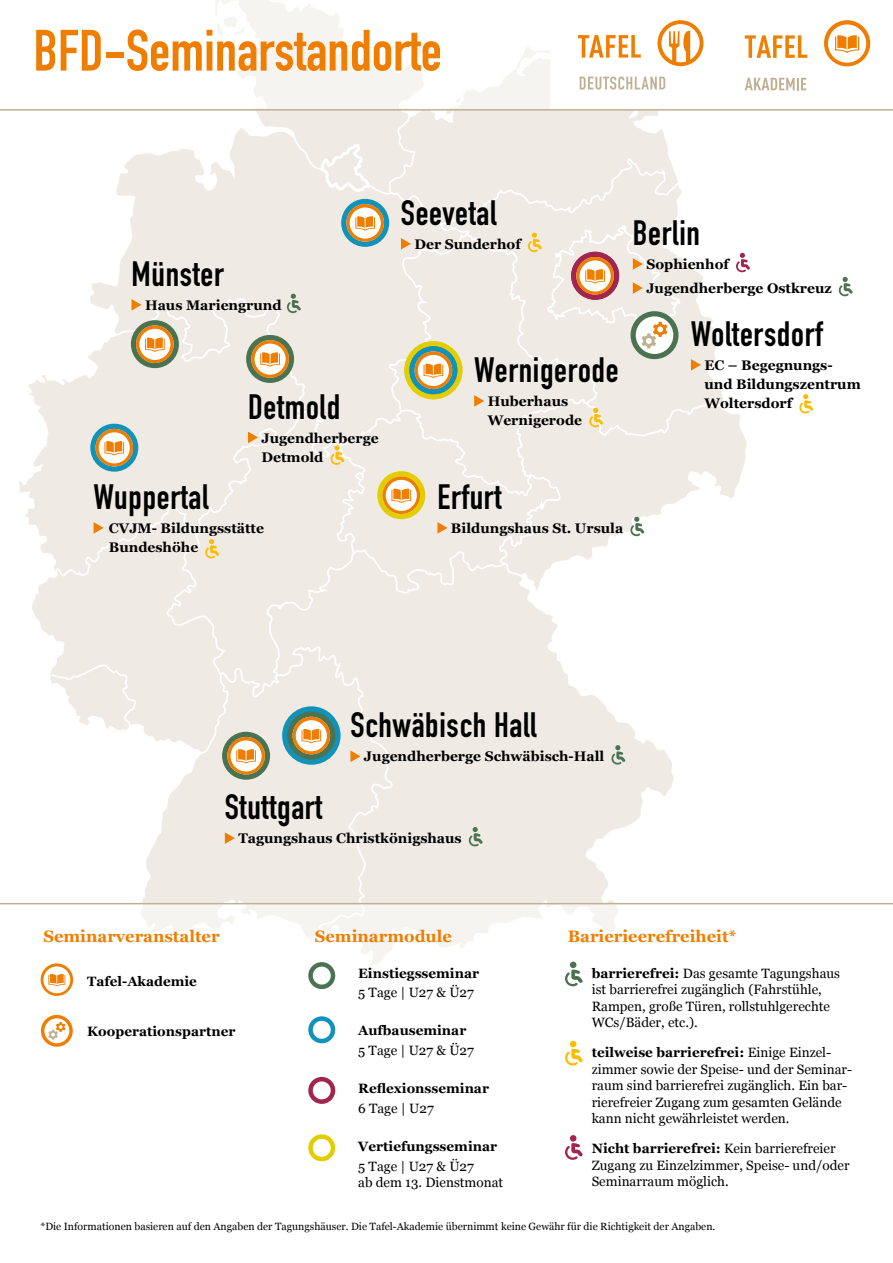
<style>
.page{position:relative;width:893px;height:1263px;background:#fff}
.page>*{position:absolute;margin:0;border:0;box-sizing:border-box;transform-origin:0 0}
.t1{font:700 57.3px "DIN Condensed";color:#ef7d00}
.t2{font:700 34.8px "DIN Condensed";letter-spacing:.02em;color:#000}
.t3{font:700 16.5px "Georgia";color:#ef7d00}
.t4{font:700 13.95px/19px "Georgia";color:#000}
.t5{font:13.5px/16.5px "Georgia";color:#000}
.t6{font:700 13.5px/19.2px "Georgia";color:#000}
.t7{font:10.5px "Georgia";color:#000}
.s1{font-weight:400}
.s2{font-weight:700}
</style>
<div class="page">
<svg style="left:142px;top:698px;width:123px;height:205px"></svg>
<svg style="left:265px;top:654px;width:409px;height:249px"></svg>
<svg style="left:32px;top:577px;width:198px;height:178px"></svg>
<div style="left:165px;top:459px;width:204px;height:239px;background:#efebe4"></div>
<div style="left:337px;top:593px;width:221px;height:61px;background:#efebe4"></div>
<svg style="left:90px;top:149px;width:346px;height:310px;background:#f1ede7"></svg>
<svg style="left:19px;top:297px;width:289px;height:280px"></svg>
<svg style="left:436px;top:243px;width:287px;height:154px;background:#f0ede6"></svg>
<svg style="left:497px;top:397px;width:250px;height:198px"></svg>
<div style="left:212px;top:149px;width:175px;height:71px;background:#efebe4"></div>
<div style="left:387px;top:111px;width:279px;height:132px;background:#efebe4"></div>
<svg style="left:214px;top:111px;width:226px;height:83px"></svg>
<svg style="left:799px;top:394px;width:14px;height:20px"></svg>
<svg style="left:736px;top:253px;width:14px;height:20px"></svg>
<svg style="left:838px;top:277px;width:14px;height:20px"></svg>
<div style="left:341px;top:199px;width:48px;height:48px;border:5px solid #1192b8;border-radius:50%"></div>
<svg style="left:346px;top:204px;width:38px;height:38px"></svg>
<svg style="left:633px;top:314px;width:43px;height:43px"></svg>
<div style="left:630px;top:311px;width:48px;height:48px;border:5px solid #4b7351;border-radius:50%"></div>
<svg style="left:407px;top:344px;width:53px;height:53px"></svg>
<div style="left:404px;top:341px;width:59px;height:58px;border:5px solid #e2cd00;border-radius:50%"></div>
<div style="left:409px;top:346px;width:48px;height:48px;border:5px solid #1192b8;border-radius:50%"></div>
<svg style="left:415px;top:351px;width:37px;height:38px"></svg>
<div style="left:90px;top:424px;width:48px;height:48px;border:5px solid #1192b8;border-radius:50%"></div>
<svg style="left:95px;top:429px;width:38px;height:37px"></svg>
<div style="left:222px;top:732px;width:48px;height:48px;border:5px solid #4b7351;border-radius:50%"></div>
<svg style="left:227px;top:737px;width:38px;height:37px"></svg>
<svg style="left:286px;top:294px;width:15px;height:20px"></svg>
<svg style="left:468px;top:827px;width:15px;height:20px"></svg>
<svg style="left:611px;top:745px;width:14px;height:20px"></svg>
<svg style="left:204px;top:539px;width:15px;height:20px"></svg>
<svg style="left:588px;top:408px;width:15px;height:20px"></svg>
<svg style="left:630px;top:517px;width:14px;height:20px"></svg>
<div style="left:131px;top:320px;width:48px;height:48px;border:5px solid #4b7351;border-radius:50%"></div>
<svg style="left:136px;top:325px;width:38px;height:38px"></svg>
<div style="left:246px;top:335px;width:48px;height:48px;border:5px solid #4b7351;border-radius:50%"></div>
<svg style="left:251px;top:340px;width:38px;height:38px"></svg>
<div style="left:0;top:0;width:893px;height:109px;background:linear-gradient(to bottom,#fefefe,#fbfaf9)"></div>
<div style="left:551px;top:0;width:342px;height:109px;background:#fff"></div>
<svg style="left:578px;top:35px;width:63px;height:23px"></svg>
<svg style="left:657px;top:20px;width:46px;height:46px"></svg>
<svg style="left:580px;top:77px;width:85px;height:13px"></svg>
<svg style="left:745px;top:78px;width:61px;height:12px"></svg>
<svg style="left:745px;top:35px;width:62px;height:23px"></svg>
<svg style="left:824px;top:20px;width:46px;height:46px"></svg>
<svg style="left:41px;top:963px;width:32px;height:33px"></svg>
<svg style="left:311px;top:964px;width:22px;height:23px"></svg>
<div style="left:308px;top:962px;width:27px;height:27px;border:4px solid #4b7351;border-radius:50%"></div>
<svg style="left:311px;top:1018px;width:22px;height:23px"></svg>
<div style="left:308px;top:1016px;width:27px;height:27px;border:4px solid #1192b8;border-radius:50%"></div>
<svg style="left:311px;top:1079px;width:22px;height:22px"></svg>
<div style="left:308px;top:1077px;width:27px;height:27px;border:4px solid #a1254c;border-radius:50%"></div>
<svg style="left:311px;top:1136px;width:22px;height:23px"></svg>
<div style="left:308px;top:1134px;width:27px;height:27px;border:4px solid #e2cd00;border-radius:50%"></div>
<svg style="left:43px;top:1016px;width:28px;height:29px"></svg>
<div style="left:41px;top:1015px;width:32px;height:32px;border:3px solid #ef7d00;border-radius:50%"></div>
<svg style="left:48px;top:1022px;width:17px;height:17px"></svg>
<hr style="left:0;top:903px;width:893px;height:1px;background:#c1b193">
<hr style="left:0;top:109px;width:893px;height:2px;background:#c1b193">
<div style="left:570px;top:961px;width:6px;height:7px;background:#4b7351;border-radius:50%"></div>
<svg style="left:565px;top:969px;width:18px;height:18px"></svg>
<svg style="left:565px;top:1041px;width:18px;height:25px"></svg>
<svg style="left:565px;top:1135px;width:18px;height:25px"></svg>
<svg style="left:285px;top:709px;width:53px;height:53px"></svg>
<div style="left:282px;top:706px;width:59px;height:59px;border:5px solid #1192b8;border-radius:50%"></div>
<div style="left:287px;top:711px;width:48px;height:48px;border:5px solid #4b7351;border-radius:50%"></div>
<svg style="left:292px;top:717px;width:38px;height:37px"></svg>
<svg style="left:691px;top:359px;width:26px;height:12px"></svg>
<svg style="left:527px;top:142px;width:155px;height:206px;background:#ece4da"></svg>
<svg style="left:132px;top:299px;width:25px;height:12px"></svg>
<svg style="left:248px;top:432px;width:26px;height:12px"></svg>
<svg style="left:401px;top:238px;width:26px;height:12px"></svg>
<svg style="left:225px;top:832px;width:26px;height:12px"></svg>
<svg style="left:350px;top:750px;width:26px;height:12px"></svg>
<svg style="left:94px;top:522px;width:25px;height:12px"></svg>
<svg style="left:330px;top:395px;width:231px;height:198px;background:#f0e9de"></svg>
<p class="t1" style="left:33px;top:12px;width:410px">BFD-Seminarstandorte</p>
<p class="t2" style="left:132px;top:250px;width:94px">Münster</p>
<p class="t4" style="left:145px;top:295px;width:138px">Haus Mariengrund</p>
<p class="t2" style="left:248px;top:383px;width:94px">Detmold</p>
<p class="t4" style="left:261px;top:427px;width:119px">Jugendherberge<br>Detmold</p>
<p class="t2" style="left:94px;top:473px;width:116px">Wuppertal</p>
<p class="t4" style="left:109px;top:518px;width:157px">CVJM- Bildungsstätte<br>Bundeshöhe</p>
<p class="t2" style="left:401px;top:189px;width:97px">Seevetal</p>
<p class="t4" style="left:414px;top:234px;width:108px">Der Sunderhof</p>
<p class="t2" style="left:474px;top:346px;width:146px">Wernigerode</p>
<p class="t4" style="left:488px;top:391px;width:96px">Huberhaus<br>Wernigerode</p>
<p class="t2" style="left:633px;top:209px;width:69px">Berlin</p>
<p class="t4" style="left:646px;top:254px;width:84px">Sophienhof</p>
<p class="t4" style="left:646px;top:278px;width:187px">Jugendherberge Ostkreuz</p>
<p class="t2" style="left:691px;top:310px;width:133px">Woltersdorf</p>
<p class="t4" style="left:704px;top:355px;width:158px">EC – Begegnungs&shy;und Bildungszentrum<br>Woltersdorf</p>
<p class="t2" style="left:437px;top:473px;width:65px">Erfurt</p>
<p class="t4" style="left:451px;top:518px;width:174px">Bildungshaus St. Ursula</p>
<p class="t2" style="left:350px;top:702px;width:188px">Schwäbisch Hall</p>
<p class="t4" style="left:364px;top:746px;width:242px">Jugendherberge Schwäbisch-Hall</p>
<p class="t2" style="left:225px;top:784px;width:99px">Stuttgart</p>
<p class="t4" style="left:238px;top:828px;width:225px">Tagungshaus Christkönigshaus</p>
<p class="t3" style="left:43px;top:923px;width:178px">Seminarveranstalter</p>
<p class="t3" style="left:315px;top:923px;width:139px">Seminarmodule</p>
<p class="t3" style="left:568px;top:923px;width:170px">Barierieerefreiheit*</p>
<p class="t6" style="left:358px;top:962px;width:122px">Einstiegsseminar<br><span class="s1">5 Tage | U27 &amp; Ü27</span></p>
<p class="t6" style="left:358px;top:1020px;width:117px">Aufbauseminar<br><span class="s1">5 Tage | U27 &amp; Ü27</span></p>
<p class="t6" style="left:358px;top:1078px;width:132px">Reflexionsseminar<br><span class="s1">6 Tage | U27</span></p>
<p class="t6" style="left:358px;top:1136px;width:140px">Vertiefungsseminar<br><span class="s1">5 Tage | U27 &amp; Ü27</span></p>
<p class="t5" style="left:358px;top:1173px;width:146px">ab dem 13. Dienstmonat</p>
<p class="t5" style="left:592px;top:964px;width:250px"><span class="s2">barrierefrei:</span> Das gesamte Tagungshaus ist barrierefrei zugänglich (Fahrstühle, Rampen, große Türen, rollstuhlgerechte WCs/Bäder, etc.).</p>
<p class="t5" style="left:592px;top:1044px;width:262px"><span class="s2">teilweise barrierefrei:</span> Einige Einzel&shy;zimmer sowie der Speise- und der Seminar&shy;raum sind barrierefrei zugänglich. Ein bar&shy;rierefreier Zugang zum gesamten Gelände kann nicht gewährleistet werden.</p>
<p class="t5" style="left:592px;top:1140px;width:259px"><span class="s2">Nicht barrierefrei:</span> Kein barrierefreier<br>Zugang zu Einzelzimmer, Speise- und/oder<br>Seminarraum möglich.</p>
<p class="t6" style="left:87px;top:971px;width:111px">Tafel-Akademie</p>
<p class="t6" style="left:87px;top:1021px;width:150px">Kooperationspartner</p>
<p class="t7" style="left:40px;top:1219px;width:676px">*Die Informationen basieren auf den Angaben der Tagungshäuser. Die Tafel-Akademie übernimmt keine Gewähr für die Richtigkeit der Angaben.</p>
</div>
